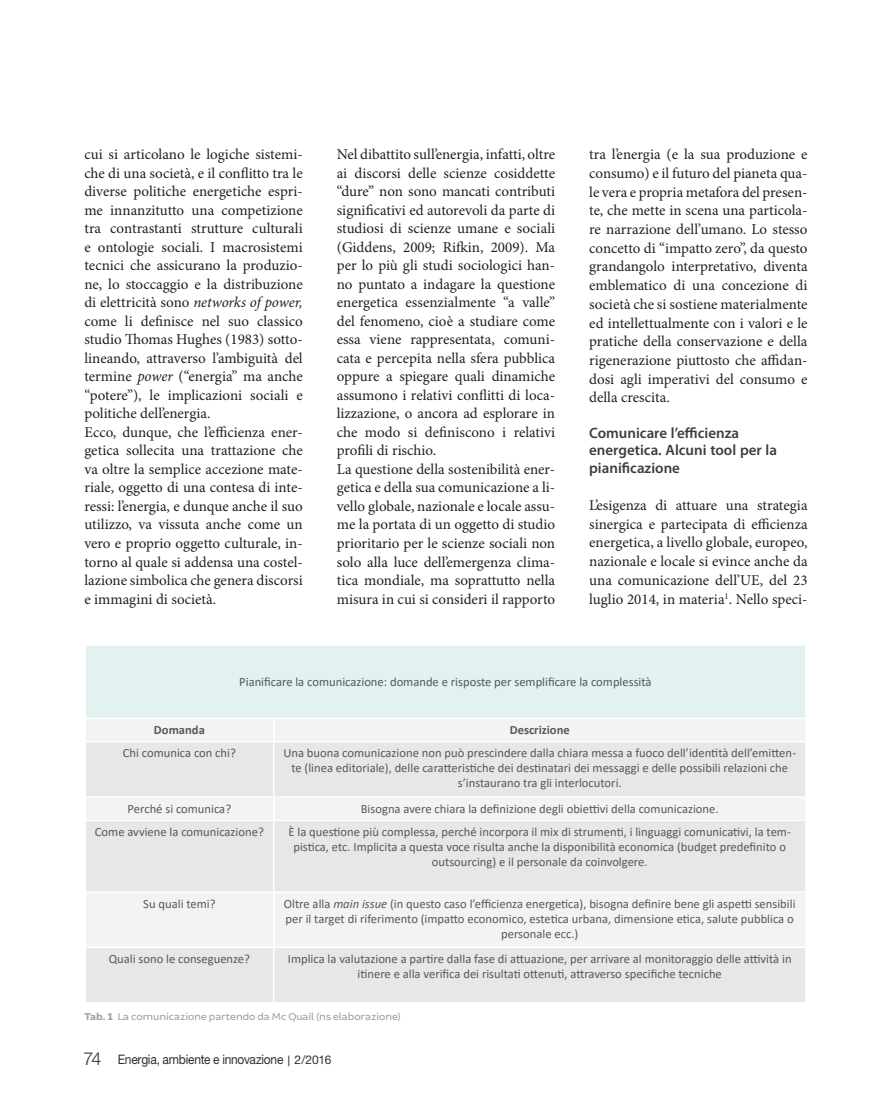
<style>
.page{position:relative;width:892px;height:1105px;background:#fff}
.page>*{position:absolute;margin:0;border:0;box-sizing:border-box;transform-origin:0 0}
.t1{font:15px/18.5px "Minion Pro";color:#231f20}
.t2{font:600 15px/17.2px "Myriad Pro";color:#3e3e3f}
.t3{font:13.05px "Helvetica Neue LT Std";letter-spacing:-.02em;color:#312f30;scale:.92 1}
.t4{font:12.6px/15.1px "Calibri";color:#57585a;text-align:center}
.t5{font:700 12.6px "Calibri";color:#57585a}
.t6{font:10.5px "Brocha";color:#9d9fa2}
.s1{font-style:italic}
.s2{font-weight:700;color:#9c9f9f}
.s3{font-family:"Helvetica Neue";font-weight:300;font-size:18px}
.s4{font-family:"Calibri";font-size:12px}
.s5{font-size:12px}
</style>
<div class="page">
<div style="left:85px;top:645px;width:721px;height:73px;background:#e3f1f0"></div>
<div style="left:86px;top:719px;width:719px;height:21px;background:#f2f3f4"></div>
<svg style="left:86px;top:742px;width:719px;height:259px;fill:#e6e7e9"></svg>
<hr style="left:84px;top:645px;width:2px;height:72px;background:#fff">
<hr style="left:805px;top:645px;width:1px;height:72px;background:#fff">
<hr style="left:273px;top:947px;width:1px;height:54px;background:#fff">
<svg style="left:273px;top:797px;width:1px;height:22px"></svg>
<hr style="left:274px;top:717px;width:532px;height:2px;background:#fff">
<hr style="left:84px;top:717px;width:190px;height:2px;background:#fff">
<svg style="left:273px;top:719px;width:1px;height:21px"></svg>
<hr style="left:84px;top:796px;width:190px;height:1px;background:#fff">
<hr style="left:273px;top:742px;width:1px;height:54px;background:#fff">
<hr style="left:274px;top:796px;width:532px;height:1px;background:#fff">
<hr style="left:84px;top:819px;width:190px;height:2px;background:#fff">
<hr style="left:274px;top:819px;width:532px;height:2px;background:#fff">
<hr style="left:273px;top:821px;width:1px;height:70px;background:#fff">
<hr style="left:84px;top:891px;width:190px;height:1px;background:#fff">
<hr style="left:84px;top:946px;width:190px;height:1px;background:#fff">
<hr style="left:274px;top:891px;width:532px;height:1px;background:#fff">
<hr style="left:273px;top:892px;width:1px;height:54px;background:#fff">
<hr style="left:274px;top:946px;width:532px;height:1px;background:#fff">
<p class="t1" style="left:84px;top:145px;width:220px">cui si articolano le logiche sistemi&shy;che di una società, e il conflitto tra le diverse politiche energetiche espri&shy;me innanzitutto una competizione tra contrastanti strutture culturali e ontologie sociali. I macrosistemi tecnici che assicurano la produzio&shy;ne, lo stoccaggio e la distribuzione di elettricità sono <span class="s1">networks of power, </span>come li definisce nel suo classico studio Thomas Hughes (1983) sotto&shy;lineando, attraverso l’ambiguità del termine <span class="s1">power</span> (“energia” ma anche “potere”), le implicazioni sociali e politiche dell’energia.<br>Ecco, dunque, che l’efficienza ener&shy;getica sollecita una trattazione che va oltre la semplice accezione mate&shy;riale, oggetto di una contesa di inte&shy;ressi: l’energia, e dunque anche il suo utilizzo, va vissuta anche come un vero e proprio oggetto culturale, in&shy;torno al quale si addensa una costel&shy;lazione simbolica che genera discorsi e immagini di società.</p>
<p class="t1" style="left:337px;top:145px;width:220px">Nel dibattito sull’energia, infatti, oltre ai discorsi delle scienze cosiddette “dure” non sono mancati contributi significativi ed autorevoli da parte di studiosi di scienze umane e sociali (Giddens, 2009; Rifkin, 2009). Ma per lo più gli studi sociologici han&shy;no puntato a indagare la questione energetica essenzialmente “a valle” del fenomeno, cioè a studiare come essa viene rappresentata, comuni&shy;cata e percepita nella sfera pubblica oppure a spiegare quali dinamiche assumono i relativi conflitti di loca&shy;lizzazione, o ancora ad esplorare in che modo si definiscono i relativi profili di rischio.<br>La questione della sostenibilità ener&shy;getica e della sua comunicazione a li&shy;vello globale, nazionale e locale assu&shy;me la portata di un oggetto di studio prioritario per le scienze sociali non solo alla luce dell’emergenza clima&shy;tica mondiale, ma soprattutto nella misura in cui si consideri il rapporto</p>
<p class="t1" style="left:589px;top:145px;width:220px;text-align:justify">tra l’energia (e la sua produzione e consumo) e il futuro del pianeta qua&shy;le vera e propria metafora del presen&shy;te, che mette in scena una particola&shy;re narrazione dell’umano. Lo stesso concetto di “impatto zero”, da questo grandangolo interpretativo, diventa emblematico di una concezione di società che si sostiene materialmente ed intellettualmente con i valori e le pratiche della conservazione e della rigenerazione piuttosto che affidan&shy;dosi agli imperativi del consumo e della crescita.</p>
<p class="t2" style="left:589px;top:424px;width:189px">Comunicare l’efficienza energetica. Alcuni tool per la pianificazione</p>
<p class="t1" style="left:589px;top:496px;width:220px;text-align:justify">L’esigenza di attuare una strategia sinergica e partecipata di efficienza energetica, a livello globale, europeo, nazionale e locale si evince anche da una comunicazione dell’UE, del 23 luglio 2014, in materia<sup>1</sup>. Nello speci-</p>
<p class="t4" style="left:239px;top:674px;width:414px">Pianificare la comunicazione: domande e risposte per semplificare la complessità</p>
<p class="t5" style="left:154px;top:721px;width:52px">Domanda</p>
<p class="t5" style="left:510px;top:721px;width:62px">Descrizione</p>
<p class="t4" style="left:123px;top:745px;width:115px">Chi comunica con chi?</p>
<p class="t4" style="left:283px;top:745px;width:513px">Una buona comunicazione non può prescindere dalla chiara messa a fuoco dell’identità dell’emitten&shy;te (linea editoriale), delle caratteristiche dei destinatari dei messaggi e delle possibili relazioni che s’instaurano tra gli interlocutori.</p>
<p class="t4" style="left:128px;top:800px;width:105px">Perché si comunica?</p>
<p class="t4" style="left:361px;top:800px;width:359px">Bisogna avere chiara la definizione degli obiettivi della comunicazione.</p>
<p class="t4" style="left:95px;top:823px;width:170px">Come avviene la comunicazione?</p>
<p class="t4" style="left:288px;top:823px;width:503px">È la questione più complessa, perché incorpora il mix di strumenti, i linguaggi comunicativi, la tem&shy;pistica, etc. Implicita a questa voce risulta anche la disponibilità economica (budget predefinito o outsourcing) e il personale da coinvolgere.</p>
<p class="t4" style="left:143px;top:895px;width:74px">Su quali temi?</p>
<p class="t4" style="left:284px;top:895px;width:513px">Oltre alla <span class="s1">main issue</span> (in questo caso l’efficienza energetica), bisogna definire bene gli aspetti sensibili per il target di riferimento (impatto economico, estetica urbana, dimensione etica, salute pubblica o personale ecc.)</p>
<p class="t4" style="left:109px;top:950px;width:143px">Quali sono le conseguenze?</p>
<p class="t4" style="left:288px;top:950px;width:505px">Implica la valutazione a partire dalla fase di attuazione, per arrivare al monitoraggio delle attività in itinere e alla verifica dei risultati ottenuti, attraverso specifiche tecniche</p>
<p class="t6" style="left:84px;top:1009px;width:317px"><span class="s2">Tab. 1</span> La comunicazione partendo da Mc Quail (ns elaborazione)</p>
<p class="t3" style="left:83px;top:1051px;width:271px"><span class="s3">74</span> Energia, ambiente e innovazione <span class="s4">|</span> <span class="s5">2/2016</span></p>
</div>
